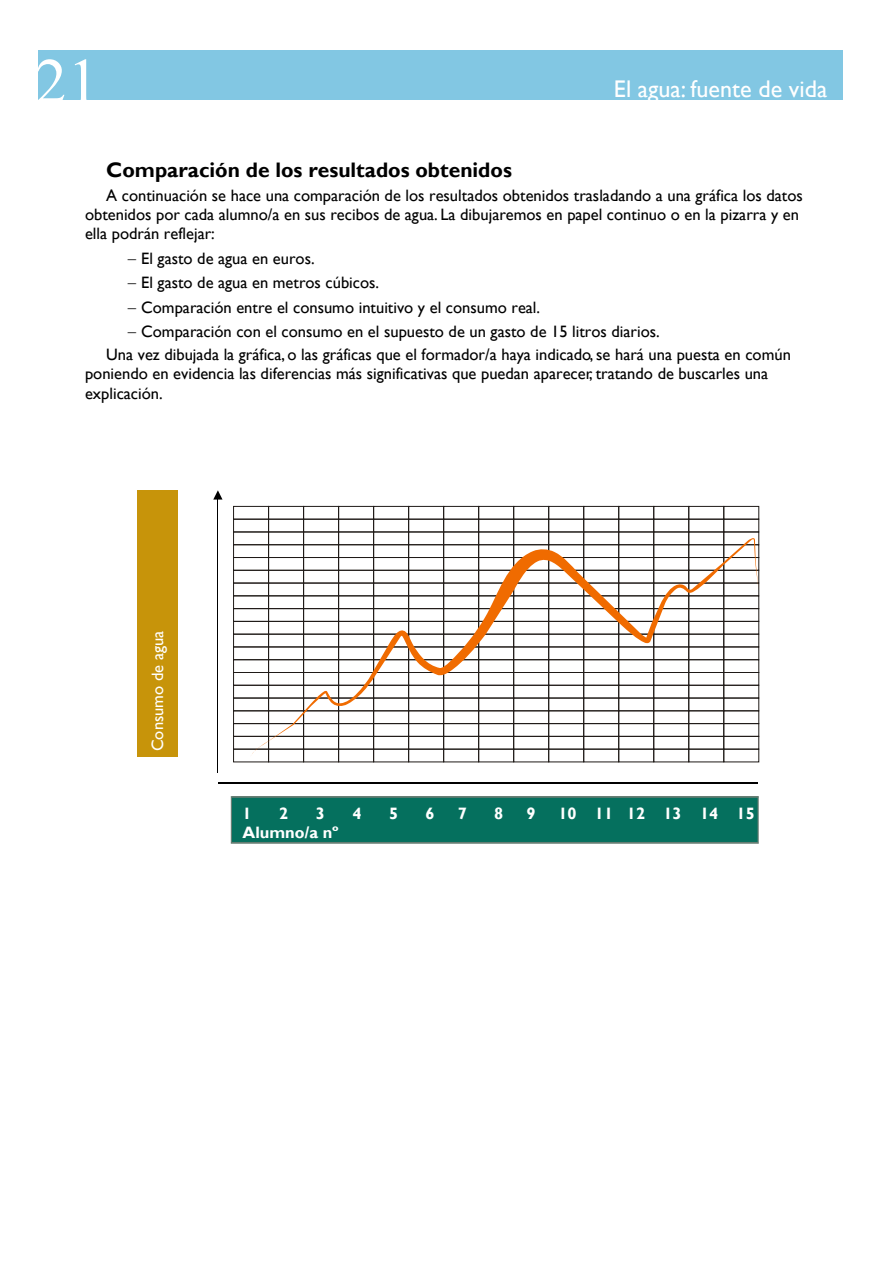
<style>
.page{position:relative;width:894px;height:1263px;background:#fff}
.page>*{position:absolute;margin:0;border:0;box-sizing:border-box;transform-origin:0 0}
.t1{font:64.8px "Times New Roman";color:#fff}
.t2{font:24.15px "Gill Sans";color:#fff}
.t3{font:700 21px "Gill Sans";color:#000}
.t4{font:16.5px/19.2px "Gill Sans";color:#000}
.t5{font:700 16.5px "Gill Sans";color:#fff}
.t6{font:16.5px "Gill Sans";color:#fff}
</style>
<div class="page">
<div style="left:233px;top:506px;width:36px;height:13px;border:1px solid #1f1a17"></div>
<div style="left:233px;top:519px;width:36px;height:13px;border:1px solid #1f1a17"></div>
<div style="left:233px;top:532px;width:36px;height:13px;border:1px solid #1f1a17"></div>
<div style="left:233px;top:545px;width:36px;height:13px;border:1px solid #1f1a17"></div>
<div style="left:233px;top:557px;width:36px;height:13px;border:1px solid #1f1a17"></div>
<div style="left:233px;top:570px;width:36px;height:13px;border:1px solid #1f1a17"></div>
<div style="left:233px;top:583px;width:36px;height:13px;border:1px solid #1f1a17"></div>
<div style="left:233px;top:596px;width:36px;height:13px;border:1px solid #1f1a17"></div>
<div style="left:233px;top:608px;width:36px;height:14px;border:1px solid #1f1a17"></div>
<div style="left:233px;top:621px;width:36px;height:13px;border:1px solid #1f1a17"></div>
<div style="left:233px;top:634px;width:36px;height:13px;border:1px solid #1f1a17"></div>
<div style="left:233px;top:647px;width:36px;height:13px;border:1px solid #1f1a17"></div>
<div style="left:233px;top:660px;width:36px;height:13px;border:1px solid #1f1a17"></div>
<div style="left:233px;top:672px;width:36px;height:13px;border:1px solid #1f1a17"></div>
<div style="left:233px;top:685px;width:36px;height:13px;border:1px solid #1f1a17"></div>
<div style="left:233px;top:698px;width:36px;height:13px;border:1px solid #1f1a17"></div>
<div style="left:233px;top:711px;width:36px;height:13px;border:1px solid #1f1a17"></div>
<div style="left:233px;top:723px;width:36px;height:14px;border:1px solid #1f1a17"></div>
<div style="left:233px;top:736px;width:36px;height:13px;border:1px solid #1f1a17"></div>
<div style="left:233px;top:749px;width:36px;height:13px;border:1px solid #1f1a17"></div>
<div style="left:268px;top:506px;width:36px;height:13px;border:1px solid #1f1a17"></div>
<div style="left:268px;top:519px;width:36px;height:13px;border:1px solid #1f1a17"></div>
<div style="left:303px;top:506px;width:36px;height:13px;border:1px solid #1f1a17"></div>
<div style="left:303px;top:519px;width:36px;height:13px;border:1px solid #1f1a17"></div>
<div style="left:338px;top:506px;width:36px;height:13px;border:1px solid #1f1a17"></div>
<div style="left:338px;top:519px;width:36px;height:13px;border:1px solid #1f1a17"></div>
<div style="left:373px;top:506px;width:36px;height:13px;border:1px solid #1f1a17"></div>
<div style="left:373px;top:519px;width:36px;height:13px;border:1px solid #1f1a17"></div>
<div style="left:408px;top:506px;width:36px;height:13px;border:1px solid #1f1a17"></div>
<div style="left:408px;top:519px;width:36px;height:13px;border:1px solid #1f1a17"></div>
<div style="left:443px;top:506px;width:36px;height:13px;border:1px solid #1f1a17"></div>
<div style="left:443px;top:519px;width:36px;height:13px;border:1px solid #1f1a17"></div>
<div style="left:479px;top:506px;width:35px;height:13px;border:1px solid #1f1a17"></div>
<div style="left:479px;top:519px;width:35px;height:13px;border:1px solid #1f1a17"></div>
<div style="left:514px;top:506px;width:35px;height:13px;border:1px solid #1f1a17"></div>
<div style="left:514px;top:519px;width:35px;height:13px;border:1px solid #1f1a17"></div>
<div style="left:549px;top:506px;width:35px;height:13px;border:1px solid #1f1a17"></div>
<div style="left:549px;top:519px;width:35px;height:13px;border:1px solid #1f1a17"></div>
<div style="left:584px;top:506px;width:35px;height:13px;border:1px solid #1f1a17"></div>
<div style="left:584px;top:519px;width:35px;height:13px;border:1px solid #1f1a17"></div>
<div style="left:619px;top:506px;width:35px;height:13px;border:1px solid #1f1a17"></div>
<div style="left:619px;top:519px;width:35px;height:13px;border:1px solid #1f1a17"></div>
<div style="left:654px;top:506px;width:35px;height:13px;border:1px solid #1f1a17"></div>
<div style="left:654px;top:519px;width:35px;height:13px;border:1px solid #1f1a17"></div>
<div style="left:689px;top:506px;width:35px;height:13px;border:1px solid #1f1a17"></div>
<div style="left:689px;top:519px;width:35px;height:13px;border:1px solid #1f1a17"></div>
<div style="left:724px;top:506px;width:35px;height:13px;border:1px solid #1f1a17"></div>
<div style="left:724px;top:519px;width:35px;height:13px;border:1px solid #1f1a17"></div>
<div style="left:724px;top:557px;width:35px;height:13px;border:1px solid #1f1a17"></div>
<div style="left:724px;top:570px;width:35px;height:13px;border:1px solid #1f1a17"></div>
<div style="left:724px;top:583px;width:35px;height:13px;border:1px solid #1f1a17"></div>
<div style="left:724px;top:608px;width:35px;height:14px;border:1px solid #1f1a17"></div>
<div style="left:724px;top:621px;width:35px;height:13px;border:1px solid #1f1a17"></div>
<div style="left:724px;top:634px;width:35px;height:13px;border:1px solid #1f1a17"></div>
<div style="left:724px;top:647px;width:35px;height:13px;border:1px solid #1f1a17"></div>
<div style="left:724px;top:672px;width:35px;height:13px;border:1px solid #1f1a17"></div>
<div style="left:724px;top:685px;width:35px;height:13px;border:1px solid #1f1a17"></div>
<div style="left:724px;top:698px;width:35px;height:13px;border:1px solid #1f1a17"></div>
<div style="left:724px;top:723px;width:35px;height:14px;border:1px solid #1f1a17"></div>
<div style="left:724px;top:736px;width:35px;height:13px;border:1px solid #1f1a17"></div>
<hr style="left:218px;top:499px;width:1px;height:273px;background:#000">
<svg style="left:213px;top:490px;width:10px;height:10px"></svg>
<hr style="left:218px;top:783px;width:540px;height:1px;background:#000">
<div style="left:137px;top:490px;width:41px;height:267px;background:#c7940a"></div>
<svg style="left:231px;top:796px;width:528px;height:48px;background:#0e7160"></svg>
<svg style="left:250px;top:537px;width:508px;height:220px"></svg>
<div style="left:38px;top:51px;width:804px;height:49px;background:#82c7e3"></div>
<h1 class="t1" style="left:35px;top:58px;width:66px">21</h1>
<h2 class="t2" style="left:614px;top:80px;width:215px">El agua: fuente de vida</h2>
<p class="t3" style="left:106px;top:162px;width:407px">Comparación de los resultados obtenidos</p>
<p class="t4" style="left:85px;top:188px;width:719px;text-indent:21px">A continuación se hace una comparación de los resultados obtenidos trasladando a una gráfica los datos obtenidos por cada alumno/a en sus recibos de agua. La dibujaremos en papel continuo o en la pizarra y en ella podrán reflejar:</p>
<p class="t4" style="left:141px;top:248px;width:520px;line-height:24.5px">El gasto de agua en euros.<br>El gasto de agua en metros cúbicos.<br>Comparación entre el consumo intuitivo y el consumo real.<br>Comparación con el consumo en el supuesto de un gasto de 15 litros diarios.</p>
<p class="t4" style="left:85px;top:347px;width:707px;text-indent:21px">Una vez dibujada la gráfica, o las gráficas que el formador/a haya indicado, se hará una puesta en común poniendo en evidencia las diferencias más significativas que puedan aparecer, tratando de buscarles una explicación.</p>
<p class="t6" style="left:152px;top:751px;width:122px;rotate:-90deg">Consumo de agua</p>
<p class="t5" style="left:242px;top:807px;width:11px">1</p>
<p class="t5" style="left:279px;top:807px;width:11px">2</p>
<p class="t5" style="left:316px;top:807px;width:11px">3</p>
<p class="t5" style="left:352px;top:807px;width:11px">4</p>
<p class="t5" style="left:389px;top:807px;width:11px">5</p>
<p class="t5" style="left:426px;top:807px;width:11px">6</p>
<p class="t5" style="left:458px;top:807px;width:11px">7</p>
<p class="t5" style="left:494px;top:807px;width:11px">8</p>
<p class="t5" style="left:526px;top:807px;width:11px">9</p>
<p class="t5" style="left:558px;top:807px;width:198px">10 11 12 13 14 15</p>
<p class="t5" style="left:242px;top:827px;width:98px">Alumno/a nº</p>
</div>
